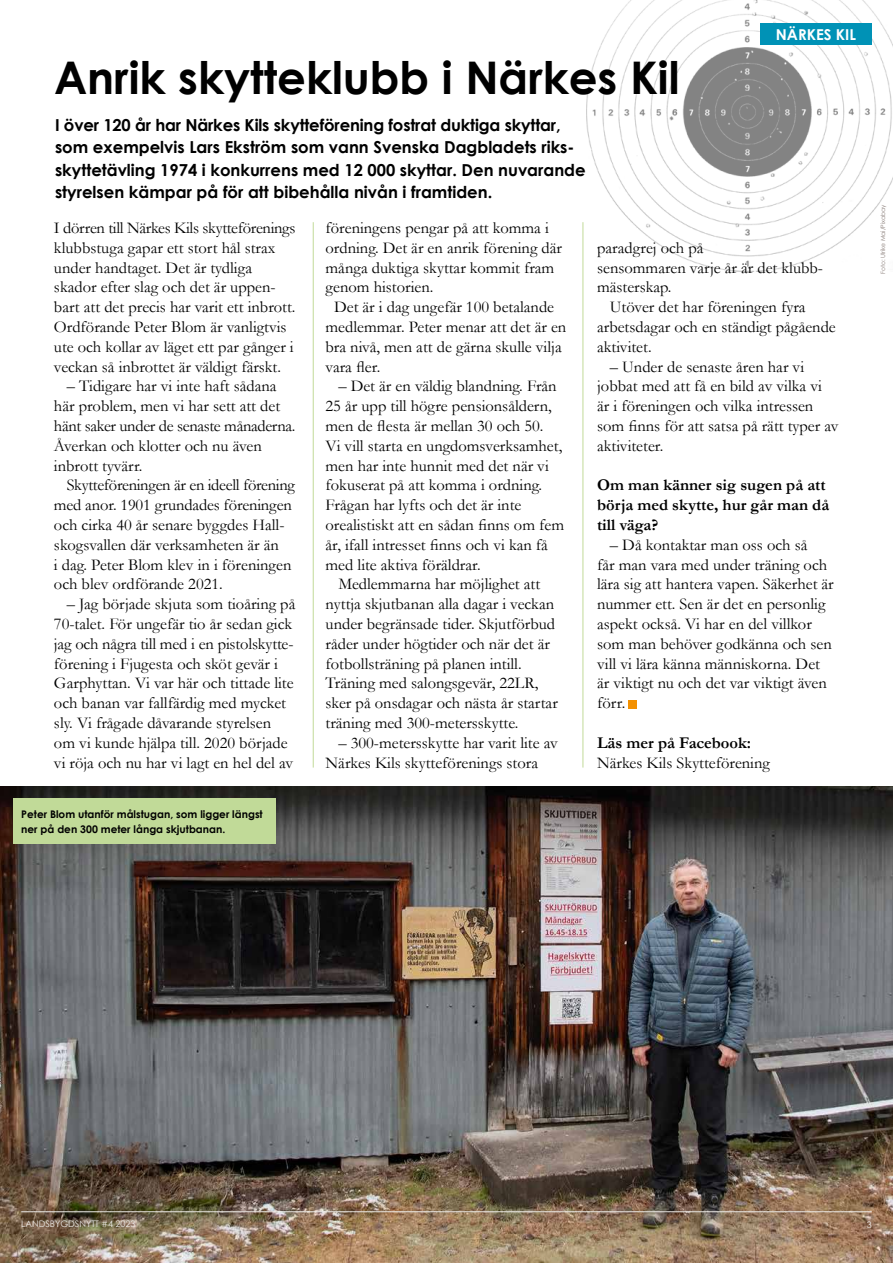
<style>
.page{position:relative;width:893px;height:1263px;background:#fff}
.page>*{position:absolute;margin:0;border:0;box-sizing:border-box;transform-origin:0 0}
.t1{font:700 45px "Century Gothic";color:#000}
.t2{font:16.5px/19.8px "Garamond";color:#000}
.t3{font:700 16.5px/22.5px "Century Gothic";color:#000}
.t4{font:700 16.5px/19.8px "Garamond";color:#000}
.t5{font:700 15px "Century Gothic";color:#fff}
.t6{font:700 10.5px/15px "Century Gothic";color:#000}
.t7{font:9px "Century Gothic";color:#eceae6}
.t8{font:6px "Century Gothic";color:#887c77}
</style>
<div class="page">
<img style="left:587px;top:0;width:306px;height:271px">
<div style="left:760px;top:23px;width:112px;height:22px;background:#0092b6"></div>
<hr style="left:313px;top:222px;width:1px;height:545px;background:#c1da98">
<div style="left:628px;top:700px;width:9px;height:9px;background:#f39000"></div>
<hr style="left:583px;top:222px;width:1px;height:545px;background:#c1da98">
<img style="left:0;top:786px;width:893px;height:477px">
<div style="left:13px;top:798px;width:262px;height:46px;background:#c1da98"></div>
<hr style="left:21px;top:1211px;width:851px;height:1px;background:#eceae6">
<h1 class="t1" style="left:54px;top:50px;width:627px">Anrik skytteklubb i Närkes Kil</h1>
<p class="t5" style="left:776px;top:25px;width:82px">NÄRKES KIL</p>
<p class="t3" style="left:55px;top:113px;width:532px">I över 120 år har Närkes Kils skytteförening fostrat duktiga skyttar, som exempelvis Lars Ekström som vann Svenska Dagbladets riks&shy;skyttetävling 1974 i konkurrens med 12 000 skyttar. Den nuvarande styrelsen kämpar på för att bibehålla nivån i framtiden.</p>
<p class="t2" style="left:54px;top:218px;width:243px">I dörren till Närkes Kils skytteförenings klubbstuga gapar ett stort hål strax under handtaget. Det är tydliga skador efter slag och det är uppen&shy;bart att det precis har varit ett inbrott.<br>Ordförande Peter Blom är vanligtvis ute och kollar av läget ett par gånger i veckan så inbrottet är väldigt färskt.</p>
<p class="t2" style="left:54px;top:376px;width:243px;text-indent:13px">– Tidigare har vi inte haft sådana här problem, men vi har sett att det hänt saker under de senaste månaderna.<br>Åverkan och klotter och nu även inbrott tyvärr.</p>
<p class="t2" style="left:54px;top:475px;width:242px;text-indent:13px">Skytteföreningen är en ideell förening med anor. 1901 grundades föreningen och cirka 40 år senare byggdes Hall&shy;skogsvallen där verksamheten är än<br>i dag. Peter Blom klev in i föreningen och blev ordförande 2021.</p>
<p class="t2" style="left:54px;top:594px;width:243px;text-indent:13px">– Jag började skjuta som tioåring på 70-talet. För ungefär tio år sedan gick jag och några till med i en pistolskytte&shy;förening i Fjugesta och sköt gevär i Garphyttan. Vi var här och tittade lite och banan var fallfärdig med mycket sly. Vi frågade dåvarande styrelsen om vi kunde hjälpa till. 2020 började vi röja och nu har vi lagt en hel del av</p>
<p class="t2" style="left:326px;top:218px;width:238px">föreningens pengar på att komma i ordning. Det är en anrik förening där många duktiga skyttar kommit fram genom historien.</p>
<p class="t2" style="left:326px;top:297px;width:242px;text-indent:8px">Det är i dag ungefär 100 betalande medlemmar. Peter menar att det är en bra nivå, men att de gärna skulle vilja vara fler.</p>
<p class="t2" style="left:338px;top:376px;width:220px">– Det är en väldig blandning. Från</p>
<p class="t2" style="left:326px;top:396px;width:228px">25 år upp till högre pensionsåldern,</p>
<p class="t2" style="left:326px;top:416px;width:219px">men de flesta är mellan 30 och 50.</p>
<p class="t2" style="left:326px;top:436px;width:238px">Vi vill starta en ungdomsverksamhet, men har inte hunnit med det när vi fokuserat på att komma i ordning.</p>
<p class="t2" style="left:326px;top:495px;width:240px">Frågan har lyfts och det är inte orealistiskt att en sådan finns om fem år, ifall intresset finns och vi kan få</p>
<p class="t2" style="left:326px;top:554px;width:157px">med lite aktiva föräldrar.</p>
<p class="t2" style="left:326px;top:574px;width:234px;text-indent:13px">Medlemmarna har möjlighet att nyttja skjutbanan alla dagar i veckan under begränsade tider. Skjutförbud råder under högtider och när det är fotbollsträning på planen intill.<br>Träning med salongsgevär, 22LR, sker på onsdagar och nästa år startar träning med 300-metersskytte.</p>
<p class="t2" style="left:338px;top:733px;width:221px">– 300-metersskytte har varit lite av</p>
<p class="t2" style="left:326px;top:752px;width:214px">Närkes Kils skytteförenings stora</p>
<p class="t2" style="left:597px;top:238px;width:227px">paradgrej och på<br>sensommaren varje år är det klubb-</p>
<p class="t2" style="left:597px;top:277px;width:76px">mästerskap.</p>
<p class="t2" style="left:597px;top:297px;width:240px;text-indent:13px">Utöver det har föreningen fyra arbetsdagar och en ständigt pågående aktivitet.</p>
<p class="t2" style="left:597px;top:356px;width:243px;text-indent:13px">– Under de senaste åren har vi jobbat med att få en bild av vilka vi<br>är i föreningen och vilka intressen som finns för att satsa på rätt typer av aktiviteter.</p>
<h4 class="t4" style="left:597px;top:475px;width:234px">Om man känner sig sugen på att börja med skytte, hur går man då till väga?</h4>
<p class="t2" style="left:597px;top:535px;width:238px;text-indent:13px">– Då kontaktar man oss och så<br>får man vara med under träning och lära sig att hantera vapen. Säkerhet är nummer ett. Sen är det en personlig aspekt också. Vi har en del villkor som man behöver godkänna och sen vill vi lära känna människorna. Det är viktigt nu och det var viktigt även förr.</p>
<h4 class="t4" style="left:597px;top:732px;width:155px">Läs mer på Facebook:</h4>
<p class="t2" style="left:597px;top:752px;width:174px">Närkes Kils Skytteförening</p>
<p class="t6" style="left:21px;top:806px;width:243px">Peter Blom utanför målstugan, som ligger längst ner på den 300 meter långa skjutbanan.</p>
<p class="t8" style="left:879px;top:274px;width:71px;rotate:-90deg">Foto: Ulrike Mai/Pixabay</p>
<p class="t7" style="left:21px;top:1218px;width:116px">LANDSBYGDSNYTT #4 2023</p>
<p class="t7" style="left:867px;top:1219px;width:6px">3</p>
</div>
